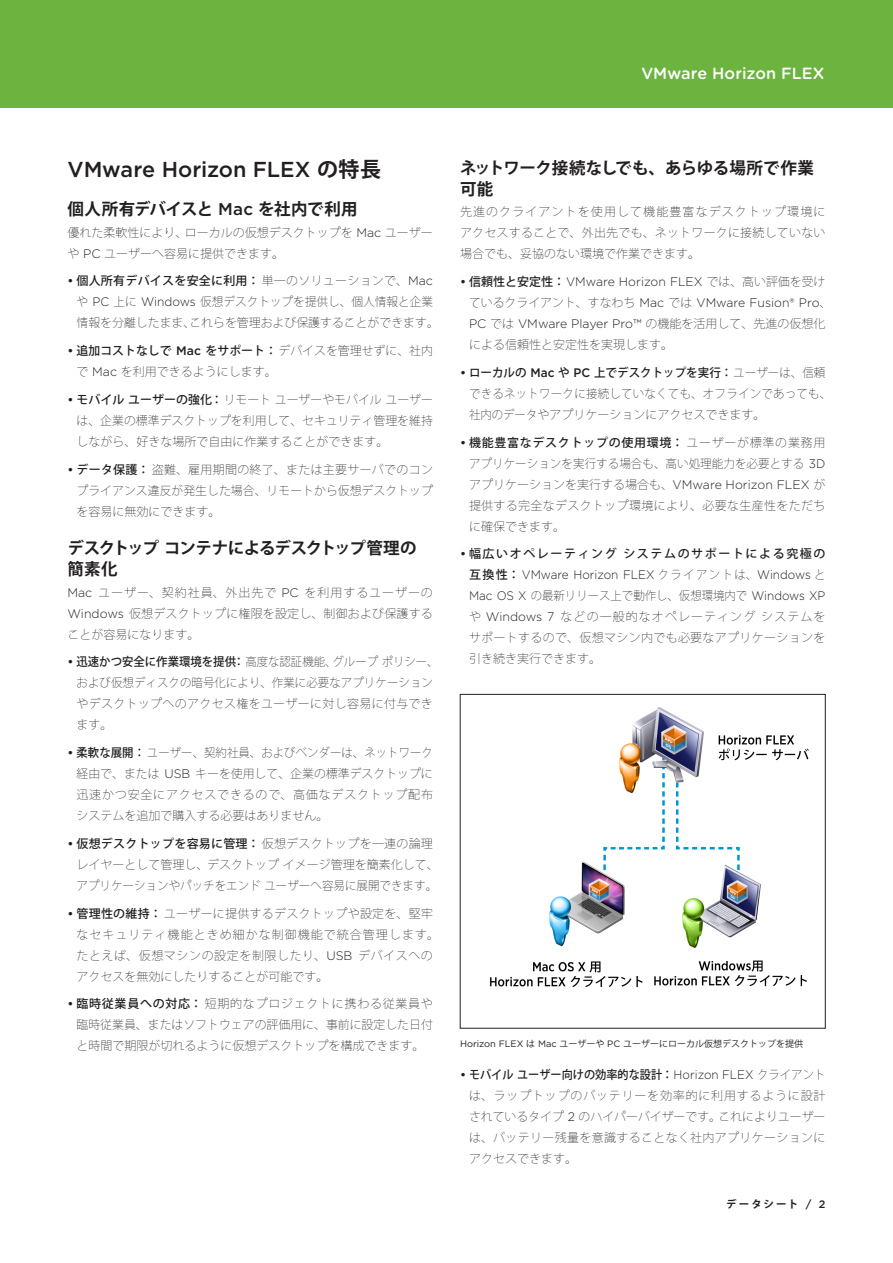
<style>
.page{position:relative;width:893px;height:1263px;background:#fff}
.page>*{position:absolute;margin:0;border:0;box-sizing:border-box;transform-origin:0 0}
._4a_Subhead_1{font:500 21.6px "Gotham";letter-spacing:-.005em;color:#231f20}
._4b_Subhead_2{font:700 16.5px/21px "Koz Go Pro";letter-spacing:-.025em;color:#231f20}
.t1{font:500 16.2px "Gotham Rounded";letter-spacing:.005em;color:#fff}
._5b_Body_w_bullets{font:300 12.3px/21px "Gotham";color:#231f20}
._5b_Body_w_bullets-2{font:300 12.3px "Gotham";color:#231f20;scale:.95 1}
._5b_Body_w_bullets-3{font:200 12px/21px "Koz Go Pro";color:#231f20}
._5b_Body_w_bullets-4{font:200 12px/21px "Koz Go Pro";color:#231f20;text-align:justify;scale:.95 1}
._5a_Body{font:200 12px/21px "Koz Go Pro";color:#231f20;text-align:justify}
._5b_Body_w_bullets_l{font:200 12px/21px "Koz Go Pro";color:#231f20;text-align:justify}
._5b_Body_w_bullets_l-2{font:200 12px/21px "Koz Go Pro";color:#231f20;text-align:justify;scale:.95 1}
._5b_Body_w_bullets-5{font:200 12px/21px "Koz Go Pro";letter-spacing:.05em;color:#231f20}
._5b_Body_w_bullets-6{font:200 12px/21px "Koz Go Pro";color:#231f20;scale:.96 1}
._5b_Body_w_bullets-7{font:500 12px "Koz Go Pro";letter-spacing:.13em;color:#231f20}
.Folio{font:700 10.5px "Koz Go Pro";letter-spacing:.2em;color:#231f20}
.Caption{font:9px "Koz Go Pro";color:#231f20}
.s1{font-family:"Koz Go Pro";font-weight:700;font-size:21px}
.s2{font-family:"Gotham";font-weight:500;font-size:16.95px}
.s3{font-family:"Gotham";font-weight:300;font-size:12.3px}
.s4{font-family:"Gotham";font-weight:500;font-size:12.3px}
.s5{font-weight:500}
.s6{font-family:"Koz Go Pro";font-weight:500;font-size:12px}
.s7{font-family:"Koz Go Pro";font-weight:200;font-size:12px}
.s8{font-family:"Gotham";font-size:12.3px}
.s9{font-family:"Gotham";font-size:9.3px}
.s10{font-family:"Gotham";font-weight:500;font-size:10.8px}
</style>
<div class="page">
<div style="left:0;top:0;width:893px;height:108px;background:#6cb43f"></div>
<img style="left:490px;top:707px;width:318px;height:281px">
<h3 class="t1" style="left:641px;top:62px;width:185px">VMware Horizon FLEX</h3>
<p class="_4a_Subhead_1" style="left:68px;top:156px;width:315px">VMware Horizon FLEX <span class="s1">の特長</span></p>
<p class="_4b_Subhead_2" style="left:68px;top:200px;width:292px">個人所有デバイスと <span class="s2">Mac</span> を社内で利用</p>
<p class="_5a_Body" style="left:68px;top:222px;width:367px">優れた柔軟性により、ローカルの仮想デスクトップを <span class="s3">Mac</span> ユーザーや <span class="s3">PC</span> ユーザーへ容易に提供できます。</p>
<p class="_5b_Body_w_bullets-3" style="left:76px;top:270px;width:364px;text-indent:-9px"><span class="s4">•</span> <span class="s5">個人所有デバイスを安全に利用：</span>単一のソリューションで、<span class="s3">Mac</span>や <span class="s3">PC</span> 上に <span class="s3">Windows</span> 仮想デスクトップを提供し、個人情報と企業情報を分離したまま、これらを管理および保護することができます。</p>
<p class="_5b_Body_w_bullets-3" style="left:76px;top:340px;width:358px;text-indent:-9px"><span class="s4">•</span> <span class="s5">追加コストなしで</span> <span class="s4">Mac</span> <span class="s5">をサポート：</span>デバイスを管理せずに、社内で <span class="s3">Mac</span> を利用できるようにします。</p>
<p class="_5b_Body_w_bullets-3" style="left:76px;top:389px;width:358px;text-align:justify;text-indent:-9px"><span class="s4">•</span> <span class="s5">モバイルユーザーの強化：</span>リモートユーザーやモバイルユーザーは、企業の標準デスクトップを利用して、セキュリティ管理を維持しながら、好きな場所で自由に作業することができます。</p>
<p class="_5b_Body_w_bullets_l" style="left:76px;top:459px;width:358px;text-indent:-9px"><span class="s4">•</span> <span class="s5">データ保護：</span>盗難、雇用期間の終了、または主要サーバでのコンプライアンス違反が発生した場合、リモートから仮想デスクトップを容易に無効にできます。</p>
<p class="_4b_Subhead_2" style="left:68px;top:539px;width:351px">デスクトップコンテナによるデスクトップ管理の簡素化</p>
<p class="_5a_Body" style="left:68px;top:582px;width:367px"><span class="s3">Mac</span> ユーザー、契約社員、外出先で <span class="s3">PC</span> を利用するユーザーの<span class="s3">Windows</span> 仮想デスクトップに権限を設定し、制御および保護することが容易になります。</p>
<p class="_5b_Body_w_bullets-4" style="left:76px;top:651px;width:383px;text-align:left;text-indent:-9px"><span class="s4">•</span> <span class="s5">迅速かつ安全に作業環境を提供：</span>高度な認証機能、グループポリシー、および仮想ディスクの暗号化により、作業に必要なアプリケーションやデスクトップへのアクセス権をユーザーに対し容易に付与できます。</p>
<p class="_5b_Body_w_bullets-4" style="left:76px;top:742px;width:377px;text-indent:-9px"><span class="s4">•</span> <span class="s5">柔軟な展開：</span>ユーザー、契約社員、およびベンダーは、ネットワーク経由で、または <span class="s3">USB</span> キーを使用して、企業の標準デスクトップに迅速かつ安全にアクセスできるので、高価なデスクトップ配布システムを追加で購入する必要はありません。</p>
<p class="_5b_Body_w_bullets-3" style="left:76px;top:833px;width:364px;text-indent:-9px"><span class="s4">•</span> <span class="s5">仮想デスクトップを容易に管理：</span>仮想デスクトップを一連の論理レイヤーとして管理し、デスクトップイメージ管理を簡素化して、アプリケーションやパッチをエンドユーザーへ容易に展開できます。</p>
<p class="_5b_Body_w_bullets-5" style="left:76px;top:903px;width:364px;text-indent:-9px"><span class="s4">•</span> <span class="s5">管理性の維持：</span>ユーザーに提供するデスクトップや設定を、堅牢なセキュリティ機能ときめ細かな制御機能で統合管理します。たとえば、仮想マシンの設定を制限したり、<span class="s3">USB</span> デバイスへのアクセスを無効にしたりすることが可能です。</p>
<p class="_5b_Body_w_bullets_l" style="left:76px;top:993px;width:358px;text-indent:-9px"><span class="s4">•</span> <span class="s5">臨時従業員への対応：</span>短期的なプロジェクトに携わる従業員や臨時従業員、またはソフトウェアの評価用に、事前に設定した日付と時間で期限が切れるように仮想デスクトップを構成できます。</p>
<p class="_4b_Subhead_2" style="left:460px;top:159px;width:355px">ネットワーク接続なしでも、あらゆる場所で作業可能</p>
<p class="_5a_Body" style="left:460px;top:201px;width:367px">先進のクライアントを使用して機能豊富なデスクトップ環境にアクセスすることで、外出先でも、ネットワークに接続していない場合でも、妥協のない環境で作業できます。</p>
<p class="_5b_Body_w_bullets" style="left:469px;top:271px;width:364px;text-indent:-9px"><span class="s5">•</span> <span class="s6">信頼性と安定性：</span>VMware Horizon FLEX <span class="s7">では、高い評価を受けているクライアント、すなわち</span> Mac <span class="s7">では</span> VMware Fusion® Pro<span class="s7">、<br></span>PC <span class="s7">では</span> VMware Player Pro™ <span class="s7">の機能を活用して、先進の仮想化</span></p>
<p class="_5b_Body_w_bullets-3" style="left:469px;top:334px;width:205px">による信頼性と安定性を実現します。</p>
<p class="_5b_Body_w_bullets-6" style="left:469px;top:362px;width:379px;text-indent:-9px"><span class="s4">•</span> <span class="s5">ローカルの</span> <span class="s4">Mac</span> <span class="s5">や</span> <span class="s4">PC</span> <span class="s5">上でデスクトップを実行：</span>ユーザーは、信頼できるネットワークに接続していなくても、オフラインであっても、社内のデータやアプリケーションにアクセスできます。</p>
<p class="_5b_Body_w_bullets-3" style="left:469px;top:432px;width:358px;text-align:justify;text-indent:-9px"><span class="s4">•</span> <span class="s5">機能豊富なデスクトップの使用環境：</span>ユーザーが標準の業務用アプリケーションを実行する場合も、高い処理能力を必要とする <span class="s3">3D</span>アプリケーションを実行する場合も、<span class="s3">VMware Horizon FLEX</span> が提供する完全なデスクトップ環境により、必要な生産性をただちに確保できます。</p>
<p class="_5b_Body_w_bullets-7" style="left:460px;top:546px;width:367px"><span class="s8">•</span> 幅広いオペレーティングシステムのサポートによる究極の</p>
<p class="_5b_Body_w_bullets-2" style="left:469px;top:567px;width:377px"><span class="s6">互換性：</span> VMware Horizon FLEX <span class="s7">クライアントは、</span>Windows <span class="s7">と</span></p>
<p class="_5b_Body_w_bullets-4" style="left:469px;top:585px;width:377px"><span class="s3">Mac OS X</span> の最新リリース上で動作し、仮想環境内で <span class="s3">Windows XP</span>や <span class="s3">Windows 7</span> などの一般的なオペレーティングシステムをサポートするので、仮想マシン内でも必要なアプリケーションを引き続き実行できます。</p>
<p class="Caption" style="left:460px;top:1038px;width:345px"><span class="s9">Horizon FLEX</span> は <span class="s9">Mac</span> ユーザーや <span class="s9">PC</span> ユーザーにローカル仮想デスクトップを提供</p>
<p class="_5b_Body_w_bullets_l-2" style="left:469px;top:1064px;width:377px;text-indent:-9px"><span class="s4">•</span> <span class="s5">モバイルユーザー向けの効率的な設計：</span><span class="s3">Horizon FLEX</span> クライアントは、ラップトップのバッテリーを効率的に利用するように設計されているタイプ <span class="s3">2</span> のハイパーバイザーです。これによりユーザーは、バッテリー残量を意識することなく社内アプリケーションにアクセスできます。</p>
<p class="Folio" style="left:726px;top:1197px;width:101px">データシート <span class="s10">/ 2</span></p>
</div>
